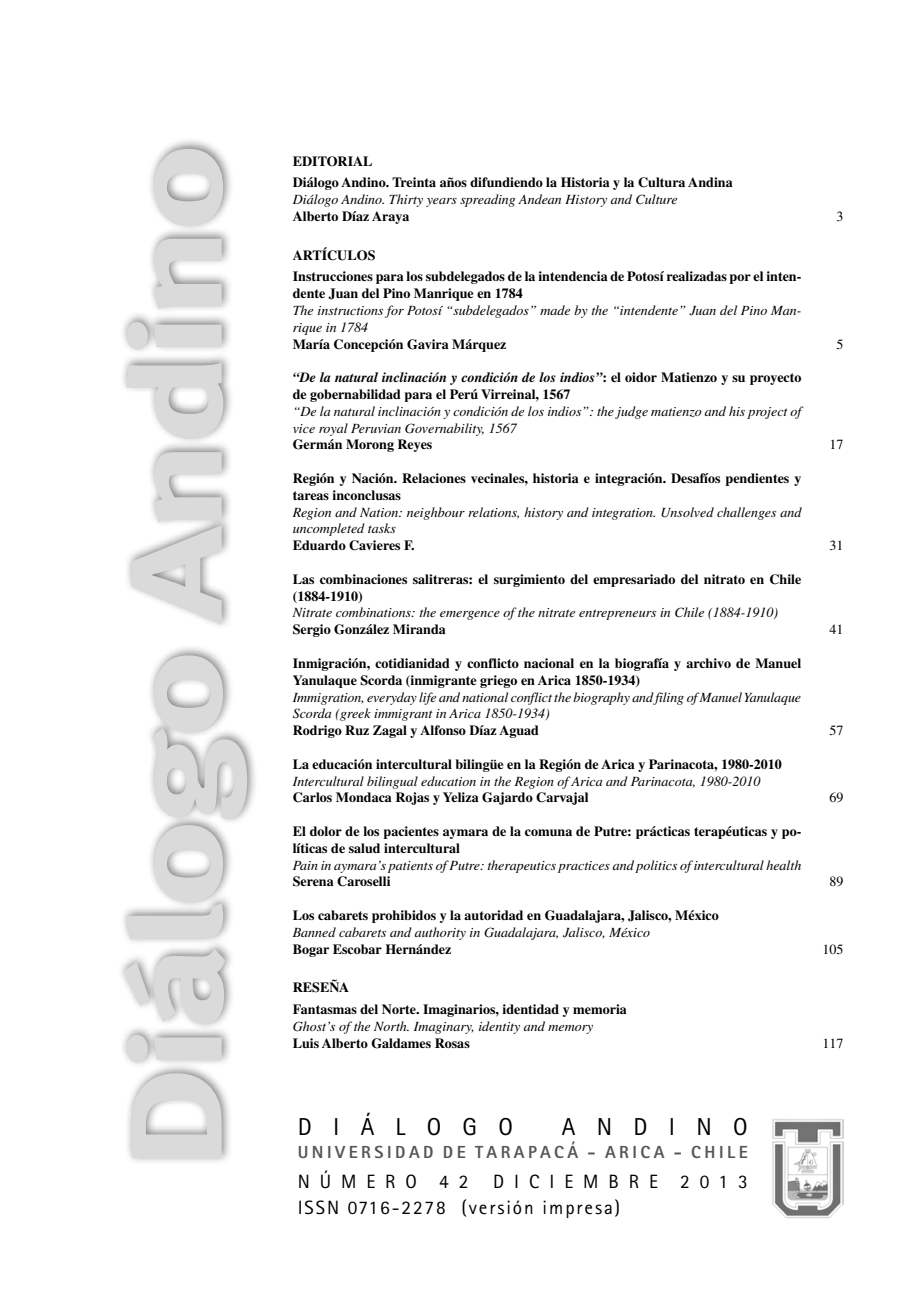
<style>
.page{position:relative;width:918px;height:1315px;background:#fff}
.page>*{position:absolute;margin:0;border:0;box-sizing:border-box;transform-origin:0 0}
.t1{font:24.5px "Rotis Sans Serif Std";letter-spacing:.87em;color:#000}
.t2{font:19.25px/26.2px "Rotis Sans Serif Std";letter-spacing:.1em;color:#000}
.t3{font:19.25px "Rotis Sans Serif Std";letter-spacing:.515em;color:#000}
.t4{font:800 17.5px "Rotis Sans Serif Std";letter-spacing:.2em;color:#565656}
.t5{font:700 14px/16.8px "Times LT Std";color:#000}
.t6{font:italic 14px/16.8px "Times LT Std";color:#000}
.t7{font:14px "Times LT Std";color:#000}
.s1{font-style:italic}
</style>
<div class="page">
<img style="left:772px;top:1119px;width:71px;height:99px">
<svg style="left:123px;top:149px;width:124px;height:1009px"></svg>
<p class="t5" style="left:293px;top:150px;width:441px;line-height:21.7px">EDITORIAL<br>Diálogo Andino. Treinta años difundiendo la Historia y la Cultura Andina</p>
<p class="t6" style="left:293px;top:191px;width:386px">Diálogo Andino. Thirty years spreading Andean History and Culture</p>
<p class="t5" style="left:293px;top:208px;width:118px">Alberto Díaz Araya</p>
<p class="t7" style="left:836px;top:208px;width:8px">3</p>
<p class="t5" style="left:293px;top:244px;width:510px;line-height:21.7px">ARTÍCULOS<br>Instrucciones para los subdelegados de la intendencia de Potosí realizadas por el inten-</p>
<p class="t5" style="left:293px;top:285px;width:232px">dente Juan del Pino Manrique en 1784</p>
<p class="t6" style="left:293px;top:302px;width:510px">The instructions for Potosí “subdelegados” made by the “intendente” Juan del Pino Man&shy;rique in 1784</p>
<p class="t5" style="left:293px;top:335px;width:215px">María Concepción Gavira Márquez</p>
<p class="t7" style="left:836px;top:336px;width:8px">5</p>
<p class="t5" style="left:293px;top:369px;width:510px"><span class="s1">“De la natural inclinación y condición de los indios”</span>: el oidor Matienzo y su proyecto de gobernabilidad para el Perú Virreinal, 1567</p>
<p class="t6" style="left:293px;top:403px;width:510px">“De la natural inclinación y condición de los indios”: the judge matienzo and his project of vice royal Peruvian Governability, 1567</p>
<p class="t5" style="left:293px;top:436px;width:141px">Germán Morong Reyes</p>
<p class="t7" style="left:829px;top:437px;width:15px">17</p>
<p class="t5" style="left:293px;top:469px;width:510px">Región y Nación. Relaciones vecinales, historia e integración. Desafíos pendientes y tareas inconclusas</p>
<p class="t6" style="left:293px;top:503px;width:510px">Region and Nation: neighbour relations, history and integration. Unsolved challenges and uncompleted tasks</p>
<p class="t5" style="left:293px;top:537px;width:123px">Eduardo Cavieres F.</p>
<p class="t7" style="left:829px;top:538px;width:15px">31</p>
<p class="t5" style="left:293px;top:570px;width:510px">Las combinaciones salitreras: el surgimiento del empresariado del nitrato en Chile (1884-1910)</p>
<p class="t6" style="left:293px;top:604px;width:487px">Nitrate combinations: the emergence of the nitrate entrepreneurs in Chile (1884-1910)</p>
<p class="t5" style="left:293px;top:621px;width:155px">Sergio González Miranda</p>
<p class="t7" style="left:829px;top:622px;width:15px">41</p>
<p class="t5" style="left:293px;top:654px;width:510px">Inmigración, cotidianidad y conflicto nacional en la biografía y archivo de Manuel<br>Yanulaque Scorda (inmigrante griego en Arica 1850-1934)</p>
<p class="t6" style="left:293px;top:688px;width:510px">Immigration, everyday life and national conflict the biography and filing of Manuel Yanulaque<br>Scorda (greek immigrant in Arica 1850-1934)</p>
<p class="t5" style="left:293px;top:721px;width:248px">Rodrigo Ruz Zagal y Alfonso Díaz Aguad</p>
<p class="t7" style="left:829px;top:722px;width:15px">57</p>
<p class="t5" style="left:293px;top:755px;width:490px">La educación intercultural bilingüe en la Región de Arica y Parinacota, 1980-2010</p>
<p class="t6" style="left:293px;top:772px;width:469px">Intercultural bilingual education in the Region of Arica and Parinacota, 1980-2010</p>
<p class="t5" style="left:293px;top:789px;width:298px">Carlos Mondaca Rojas y Yeliza Gajardo Carvajal</p>
<p class="t7" style="left:829px;top:790px;width:15px">69</p>
<p class="t5" style="left:293px;top:822px;width:510px">El dolor de los pacientes aymara de la comuna de Putre: prácticas terapéuticas y po&shy;líticas de salud intercultural</p>
<p class="t6" style="left:293px;top:856px;width:510px">Pain in aymara’s patients of Putre: therapeutics practices and politics of intercultural health</p>
<p class="t5" style="left:293px;top:873px;width:99px">Serena Caroselli</p>
<p class="t7" style="left:829px;top:874px;width:15px">89</p>
<p class="t5" style="left:293px;top:906px;width:427px">Los cabarets prohibidos y la autoridad en Guadalajara, Jalisco, México</p>
<p class="t6" style="left:293px;top:923px;width:359px">Banned cabarets and authority in Guadalajara, Jalisco, México</p>
<p class="t5" style="left:293px;top:940px;width:160px">Bogar Escobar Hernández</p>
<p class="t7" style="left:822px;top:941px;width:22px">105</p>
<p class="t5" style="left:293px;top:976px;width:336px;line-height:21.7px">RESEÑA<br>Fantasmas del Norte. Imaginarios, identidad y memoria</p>
<p class="t6" style="left:293px;top:1017px;width:302px">Ghost’s of the North. Imaginary, identity and memory</p>
<p class="t5" style="left:293px;top:1034px;width:178px">Luis Alberto Galdames Rosas</p>
<p class="t7" style="left:822px;top:1035px;width:22px">117</p>
<h1 class="t1" style="left:298px;top:1112px;width:217px">DIÁLOGO</h1>
<h1 class="t1" style="left:562px;top:1112px;width:187px">ANDINO</h1>
<p class="t4" style="left:298px;top:1140px;width:451px">UNIVERSIDAD DE TARAPACÁ - ARICA - CHILE</p>
<h2 class="t3" style="left:298px;top:1169px;width:172px">NÚMERO 42</h2>
<h2 class="t2" style="left:298px;top:1168px;width:451px;text-indent:195px">DICIEMBRE 2013<br>ISSN 0716-2278 (versión impresa)</h2>
</div>
